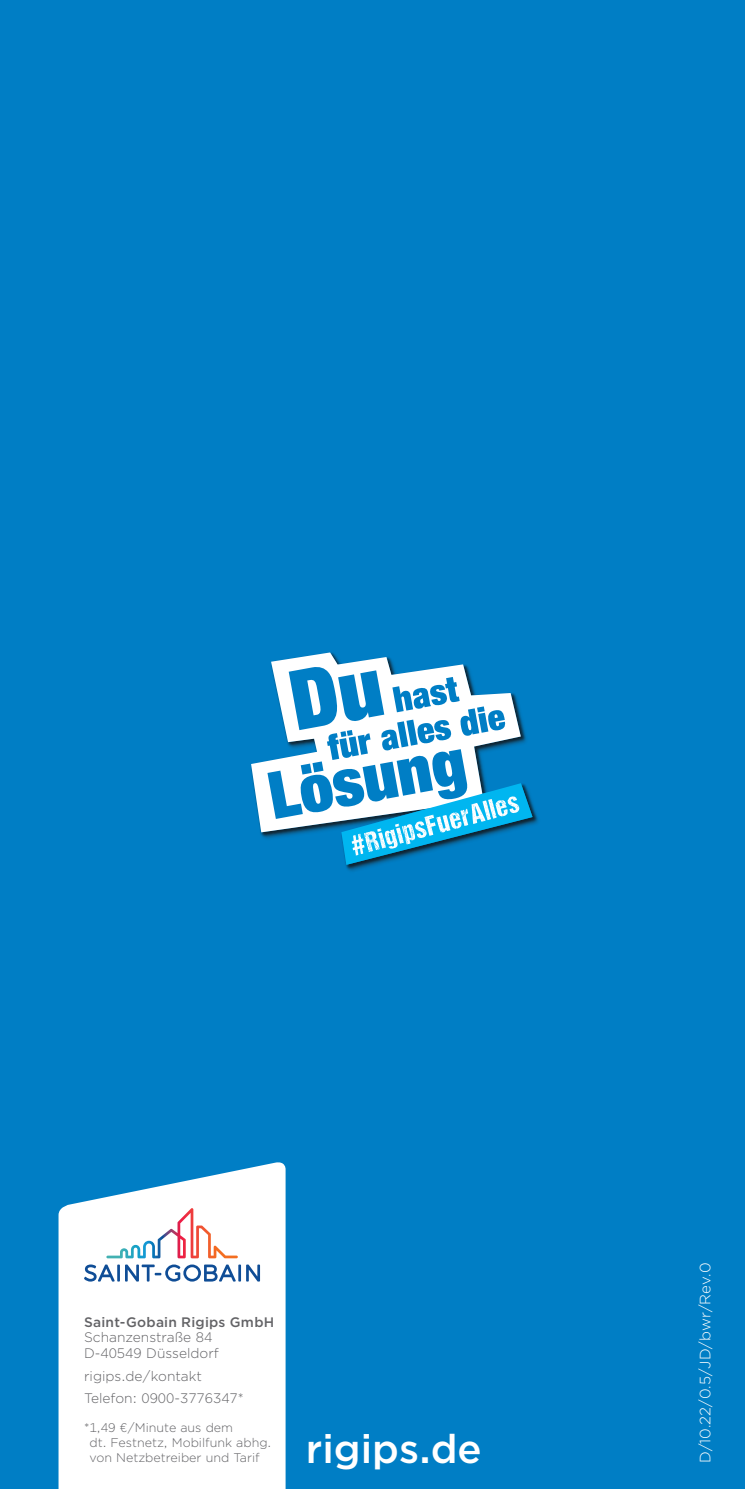
<style>
.page{position:relative;width:745px;height:1489px;background:#fff}
.page>*{position:absolute;margin:0;border:0;box-sizing:border-box;transform-origin:0 0}
.ADRESSBLOCK_Telefon{font:500 40px "Gotham";color:#fff}
.DRUCKNORM_6_7_2{font:300 15px "Gotham";color:#fff}
.ADRESSBLOCK_8_5_11{font:300 13.75px/15.5px "Gotham";color:#636366}
.ADRESSBLOCK_Telefon-2{font:300 13.75px "Gotham";color:#636366}
.ADRESSBLOCK_Telefon-3{font:300 12.5px/15px "Gotham";color:#636366}
.s1{font-weight:500}
</style>
<div class="page">
<div style="left:0;top:0;width:744px;height:1488px;background:#007ec5"></div>
<svg style="left:58px;top:1162px;width:227px;height:326px;background:#eaf4fa"></svg>
<svg style="left:84px;top:1264px;width:31px;height:17px"></svg>
<hr style="left:117px;top:1264px;width:3px;height:17px;background:#0f4d96">
<svg style="left:125px;top:1264px;width:110px;height:17px;background:#a5bcd7"></svg>
<hr style="left:238px;top:1264px;width:3px;height:17px;background:#0f4d96">
<svg style="left:246px;top:1264px;width:14px;height:17px"></svg>
<svg style="left:106px;top:1207px;width:132px;height:51px;background:#f0e5e7"></svg>
<svg style="left:251px;top:652px;width:216px;height:180px"></svg>
<svg style="left:267px;top:666px;width:265px;height:198px"></svg>
<p class="ADRESSBLOCK_8_5_11" style="left:84px;top:1313px;width:192px"><span class="s1">Saint-Gobain Rigips GmbH<br></span>Schanzenstraße 84<br>D-40549 Düsseldorf</p>
<p class="ADRESSBLOCK_Telefon-2" style="left:84px;top:1366px;width:119px">rigips.de/kontakt</p>
<p class="ADRESSBLOCK_Telefon-2" style="left:84px;top:1389px;width:161px">Telefon: 0900-3776347*</p>
<p class="ADRESSBLOCK_Telefon-3" style="left:89px;top:1419px;width:183px;text-indent:-5px">*1,49 €/Minute aus dem<br>dt. Festnetz, Mobilfunk abhg. von Netzbetreiber und Tarif</p>
<p class="ADRESSBLOCK_Telefon" style="left:305px;top:1422px;width:177px">rigips.de</p>
<p class="DRUCKNORM_6_7_2" style="left:695px;top:1462px;width:202px;rotate:-90deg">D/10.22/0.5/JD/bwr/Rev.0</p>
</div>
